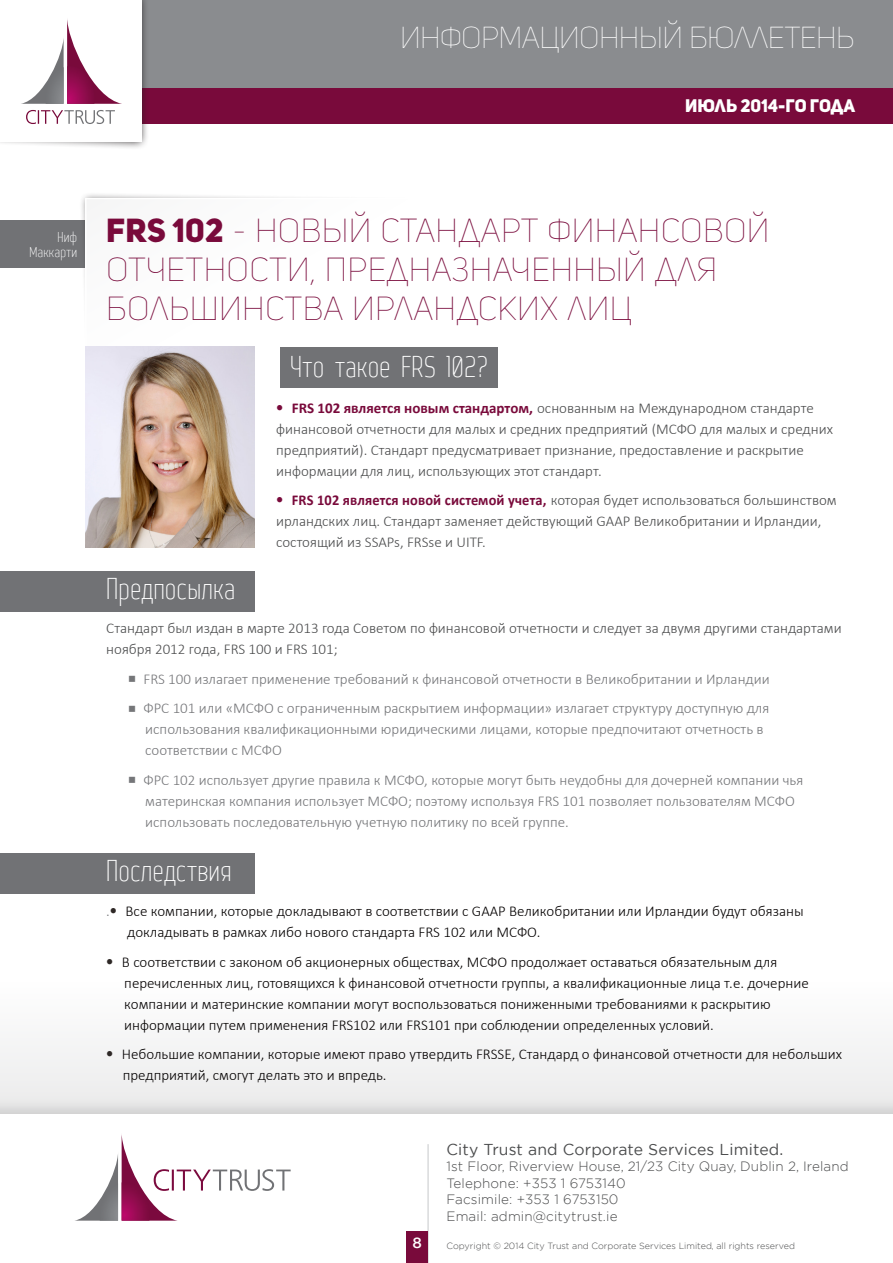
<style>
.page{position:relative;width:893px;height:1263px;background:#fff}
.page>*{position:absolute;margin:0;border:0;box-sizing:border-box;transform-origin:0 0}
.t1{font:33px/39px "Uni Sans Thin CAPS";letter-spacing:.01em;color:#790a3b}
.t2{font:30px "Web Serveroff";letter-spacing:-.005em;color:#fff}
.t3{font:30px "Uni Sans Thin CAPS";letter-spacing:-.02em;color:#fff}
.t4{font:18px "Uni Sans Heavy CAPS";color:#fff}
.t5{font:15.75px "Gotham";letter-spacing:.01em;color:#4b4c4d}
.t6{font:300 15px/21px "Calibri";color:#040101}
.t7{font:300 15px/21px "Calibri";color:#4b4c4d}
.t8{font:300 15px/21px "Calibri";color:#757679}
.t9{font:500 15px "Gotham";color:#fff}
.t10{font:14.25px "Web Serveroff";color:#fff;scale:1.05 1}
.t11{font:300 13.5px "Gotham";letter-spacing:.01em;color:#4b4c4d}
.t12{font:300 9px "Gotham";color:#4b4c4d}
.s1{font-family:"Uni Sans Heavy CAPS"}
.s2{font-family:"Helvetica Neue LT Pro";font-weight:500;color:#790a3b}
.s3{font-weight:700;color:#790a3b}
.s4{color:#757679}
.s5{font-family:"Helvetica Neue LT Pro";color:#2e2826}
</style>
<div class="page">
<div style="left:0;top:981px;width:893px;height:134px;background:#f5f5f6"></div>
<div style="left:0;top:1097px;width:893px;height:17px;background:linear-gradient(to right,#e2e2e2,#e2e2e2)"></div>
<svg style="left:77px;top:1134px;width:214px;height:86px"></svg>
<img style="left:99px;top:1183px;width:19px;height:37px">
<div style="left:0;top:220px;width:101px;height:48px;background:#717275"></div>
<div style="left:79px;top:192px;width:338px;height:207px;background:#231f20;opacity:.65"></div>
<div style="left:86px;top:198px;width:476px;height:213px;background:#fff"></div>
<hr style="left:428px;top:1144px;width:1px;height:119px;background:#c7c8ca">
<div style="left:406px;top:1231px;width:22px;height:32px;background:#790a3b"></div>
<img style="left:85px;top:346px;width:170px;height:202px">
<div style="left:0;top:0;width:893px;height:110px;background:#8a8c8f"></div>
<div style="left:0;top:88px;width:893px;height:35px;background:#790a3b"></div>
<svg style="left:0;top:0;width:149px;height:148px"></svg>
<div style="left:0;top:0;width:141px;height:142px;background:#fff"></div>
<svg style="left:21px;top:19px;width:101px;height:105px"></svg>
<img style="left:45px;top:67px;width:19px;height:37px">
<div style="left:0;top:571px;width:255px;height:41px;background:#717275"></div>
<div style="left:0;top:853px;width:255px;height:41px;background:#717275"></div>
<div style="left:280px;top:347px;width:217px;height:40px;background:#717275"></div>
<p class="t3" style="left:400px;top:21px;width:456px">Информационный бюллетень</p>
<p class="t4" style="left:685px;top:94px;width:172px">Июль 2014-го года</p>
<p class="t10" style="left:58px;top:228px;width:20px">Ниф</p>
<p class="t10" style="left:30px;top:243px;width:47px">Маккарти</p>
<p class="t1" style="left:106px;top:211px;width:665px"><span class="s1">FRS 102</span> - новый стандарт финансовой отчетности, предназначенный для большинства ирландских лиц</p>
<p class="t2" style="left:291px;top:346px;width:199px">Что такое FRS 102?</p>
<p class="t2" style="left:106px;top:569px;width:131px">Предпосылка</p>
<p class="t7" style="left:276px;top:397px;width:558px"><span class="s2">•</span> <span class="s3">FRS 102 является новым стандартом,</span> основанным на Международном стандарте финансовой отчетности для малых и средних предприятий (МСФО для малых и средних предприятий). Стандарт предусматривает признание, предоставление и раскрытие информации для лиц, использующих этот стандарт.</p>
<p class="t7" style="left:276px;top:490px;width:562px"><span class="s2">•</span> <span class="s3">FRS 102 является новой системой учета,</span> которая будет использоваться большинством ирландских лиц. Стандарт заменяет действующий GAAP Великобритании и Ирландии, состоящий из SSAPs, FRSse и UITF.</p>
<p class="t7" style="left:106px;top:618px;width:737px">Стандарт был издан в марте 2013 года Советoм по финансовой отчетности и следует за двумя другими стандартaми ноября 2012 года, FRS 100 и FRS 101;</p>
<p class="t8" style="left:129px;top:668px;width:642px">■ FRS 100 излагает применение требований к финансовой отчетности в Великобритании и Ирландии</p>
<p class="t8" style="left:145px;top:698px;width:625px;text-indent:-16px">■ ФРС 101 или «МСФО с ограниченным раскрытием информации» излагает структуру доступную для использования квалификационными юридическими лицами, которые предпочитают отчетность в соответствии с МСФО</p>
<p class="t8" style="left:145px;top:769px;width:659px;text-indent:-16px">■ ФРС 102 использует другие правила к МСФО, которые могут быть неудобны для дочерней компании чья материнская компания использует МСФО; поэтому используя FRS 101 позволяет пользователям МСФО использовать последовательную учетную политику по всей группе.</p>
<p class="t2" style="left:106px;top:850px;width:127px">Последствия</p>
<p class="t6" style="left:127px;top:900px;width:678px;text-indent:-21px"><span class="s4">.</span><span class="s5">•</span> Все компании, которые докладывают в соответствии с GAAP Великобритании или Ирландии будут обязаны докладывать в рамках либо нового стандарта FRS 102 или МСФО.</p>
<p class="t6" style="left:124px;top:951px;width:686px;text-indent:-18px"><span class="s5">•</span> В соответствии c законом об акционерных обществах, МСФО продолжает оставаться обязательным для перечисленных лиц, готовящихся k финансовой отчетности группы, a квалификационные лица т.е. дочерние компании и материнские компании могут воспользоваться пониженными требованиями к раскрытию информации путем применения FRS102 или FRS101 при соблюдении определенных условий.</p>
<p class="t6" style="left:123px;top:1043px;width:721px;text-indent:-16px"><span class="s5">•</span> Небольшие компании, которые имеют право утвердить FRSSE, Стандард o финансовой отчетности для небольших предприятий, смогут делать это и впредь.</p>
<p class="t9" style="left:413px;top:1232px;width:11px">8</p>
<p class="t5" style="left:446px;top:1139px;width:338px">City Trust and Corporate Services Limited.</p>
<p class="t11" style="left:446px;top:1158px;width:404px">1st Floor, Riverview House, 21/23 City Quay, Dublin 2, Ireland</p>
<p class="t11" style="left:446px;top:1174px;width:181px">Telephone: +353 1 6753140</p>
<p class="t11" style="left:446px;top:1191px;width:174px">Facsimile: +353 1 6753150</p>
<p class="t11" style="left:446px;top:1207px;width:173px">Email: admin@citytrust.ie</p>
<p class="t12" style="left:446px;top:1240px;width:350px">Copyright © 2014 City Trust and Corporate Services Limited, all rights reserved</p>
</div>
